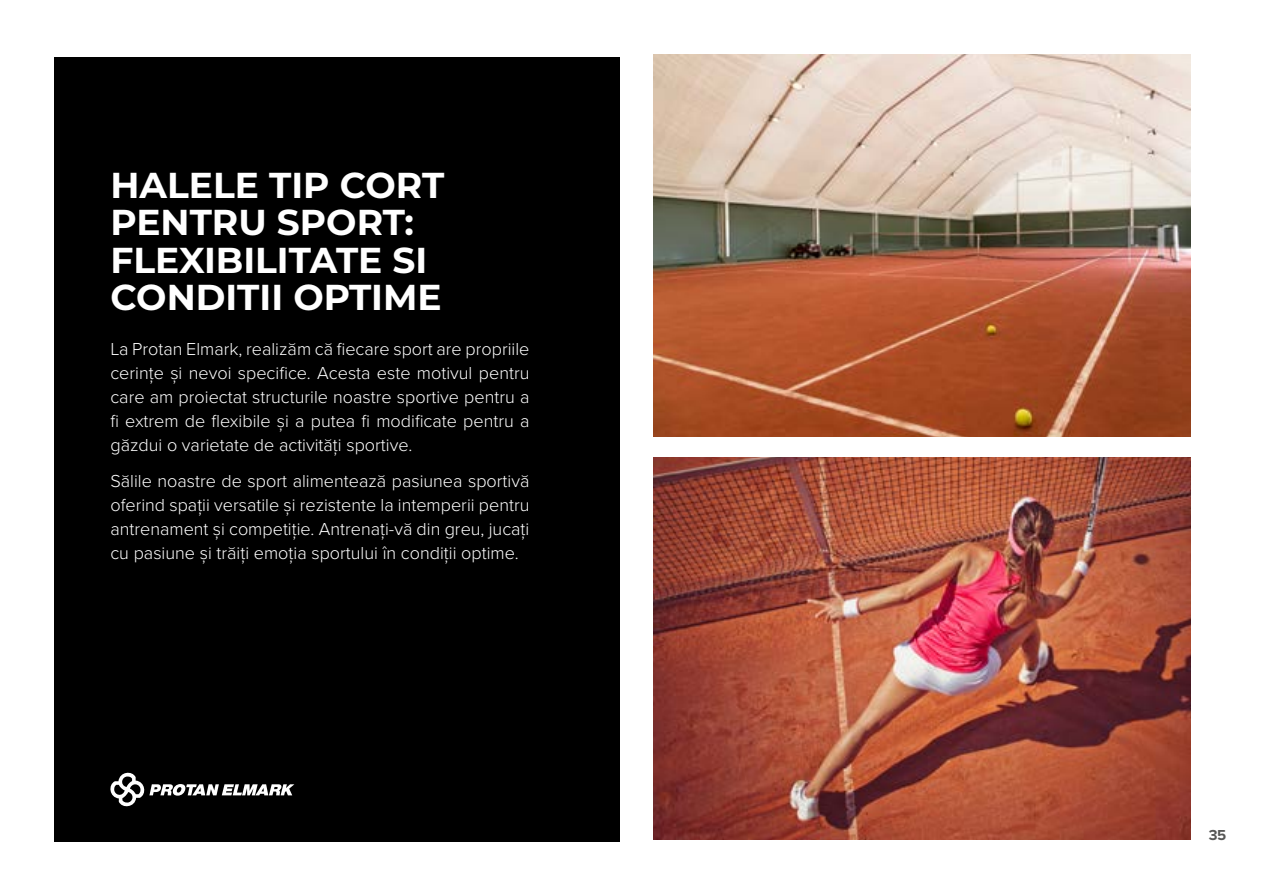
<style>
.page{position:relative;width:1263px;height:893px;background:#fff}
.page>*{position:absolute;margin:0;border:0;box-sizing:border-box;transform-origin:0 0}
.t1{font:700 36px/37.5px "Montserrat";color:#fff}
.t2{font:300 18px/24px "Proxima Nova";color:#fff;text-align:justify}
.t3{font:700 15px "Proxima Nova";color:#575756}
</style>
<div class="page">
<div style="left:54px;top:57px;width:566px;height:785px;background:#000"></div>
<img style="left:654px;top:54px;width:537px;height:382px">
<img style="left:654px;top:457px;width:537px;height:383px">
<svg style="left:110px;top:772px;width:184px;height:35px"></svg>
<h1 class="t1" style="left:110px;top:164px;width:335px">HALELE TIP CORT<br>PENTRU SPORT:<br>FLEXIBILITATE SI<br>CONDITII OPTIME</h1>
<p class="t2" style="left:110px;top:336px;width:421px">La Protan Elmark, realizăm că fiecare sport are propriile cerințe și nevoi specifice. Acesta este motivul pentru care am proiectat structurile noastre sportive pentru a fi extrem de flexibile și a putea fi modificate pentru a găzdui o varietate de activități sportive.</p>
<p class="t2" style="left:110px;top:468px;width:421px">Sălile noastre de sport alimentează pasiunea sportivă oferind spații versatile și rezistente la intemperii pentru antrenament și competiție. Antrenați-vă din greu, jucați cu pasiune și trăiți emoția sportului în condiții optime.</p>
<p class="t3" style="left:1209px;top:823px;width:19px">35</p>
</div>
